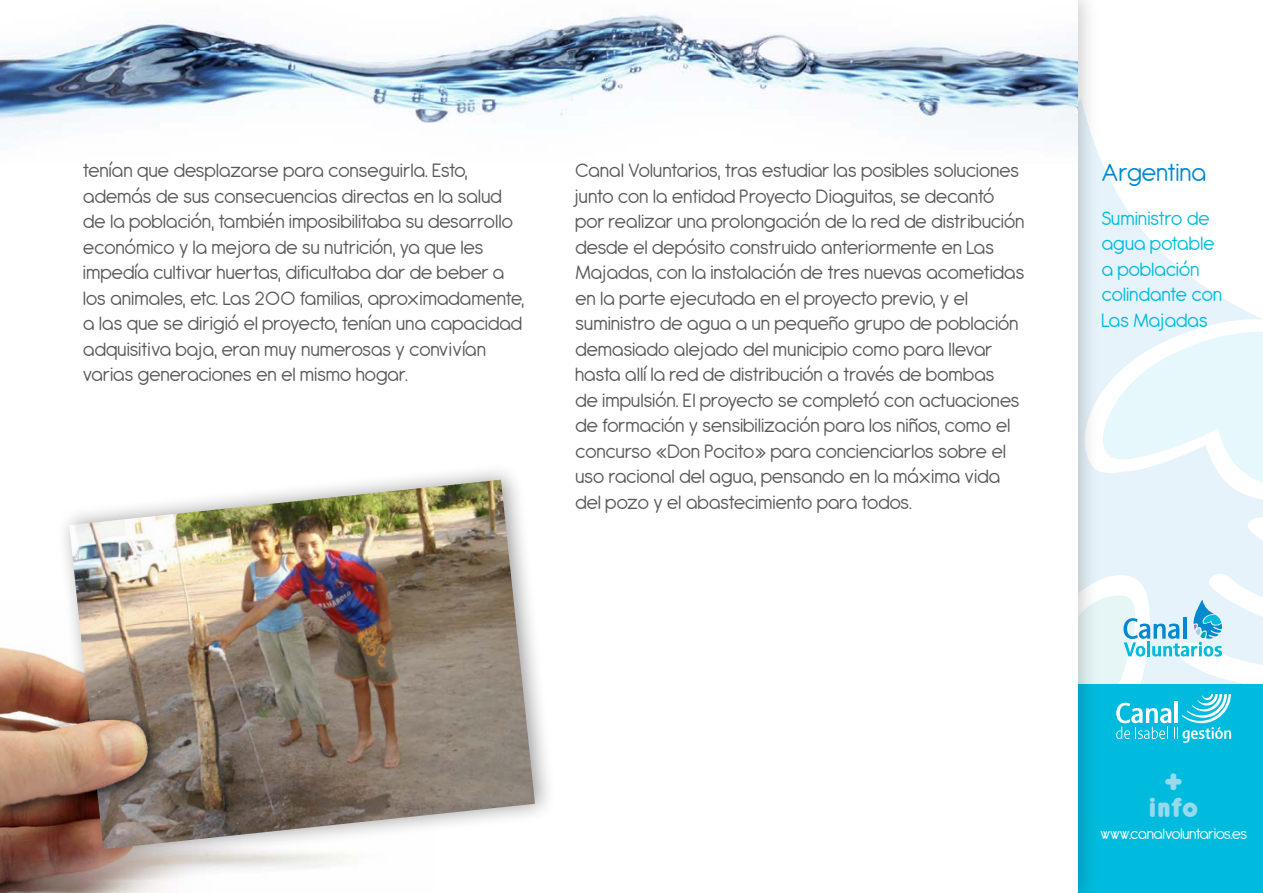
<style>
.page{position:relative;width:1263px;height:893px;background:#fff}
.page>*{position:absolute;margin:0;border:0;box-sizing:border-box;transform-origin:0 0}
.t1{font:800 36px "Antipasto";color:#98d9ec}
.t2{font:800 30px "Antipasto";color:#98d9ec}
.t3{font:27px "Antipasto";color:#0089cf}
.t4{font:21px/25.5px "Antipasto";letter-spacing:-.02em;color:#58595b}
.t5{font:21px/25.5px "Antipasto";letter-spacing:-.02em;color:#0bd}
.t6{font:16.5px "Antipasto";letter-spacing:-.04em;color:#fff}
</style>
<div class="page">
<svg style="left:1100px;top:159px;width:162px;height:172px"></svg>
<div style="left:1067px;top:685px;width:196px;height:208px;background:#0bd"></div>
<div style="left:0;top:0;width:1077px;height:893px;background:#fff"></div>
<div style="left:55px;top:462px;width:501px;height:405px;background:#000;opacity:.4"></div>
<img style="left:69px;top:480px;width:466px;height:369px">
<img style="left:0;top:601px;width:435px;height:292px">
<img style="left:0;top:12px;width:1077px;height:128px">
<svg style="left:1077px;top:331px;width:186px;height:412px"></svg>
<p class="t4" style="left:83px;top:158px;width:443px">tenían que desplazarse para conseguirla. Esto, además de sus consecuencias directas en la salud de la población, también imposibilitaba su desarrollo económico y la mejora de su nutrición, ya que les impedía cultivar huertas, dificultaba dar de beber a los animales, etc. Las 200 familias, aproximadamente, a las que se dirigió el proyecto, tenían una capacidad adquisitiva baja, eran muy numerosas y convivían varias generaciones en el mismo hogar.</p>
<p class="t4" style="left:575px;top:158px;width:451px">Canal Voluntarios, tras estudiar las posibles soluciones junto con la entidad Proyecto Diaguitas, se decantó por realizar una prolongación de la red de distribución desde el depósito construido anteriormente en Las Majadas, con la instalación de tres nuevas acometidas en la parte ejecutada en el proyecto previo, y el suministro de agua a un pequeño grupo de población demasiado alejado del municipio como para llevar hasta allí la red de distribución a través de bombas<br>de impulsión. El proyecto se completó con actuaciones de formación y sensibilización para los niños, como el concurso «Don Pocito» para concienciarlos sobre el uso racional del agua, pensando en la máxima vida del pozo y el abastecimiento para todos.</p>
<p class="t3" style="left:1101px;top:157px;width:107px">Argentina</p>
<p class="t5" style="left:1101px;top:206px;width:122px">Suministro de agua potable a población colindante con<br>Las Majadas</p>
<h1 class="t1" style="left:1164px;top:758px;width:20px">+</h1>
<h2 class="t2" style="left:1149px;top:788px;width:51px">info</h2>
<p class="t6" style="left:1100px;top:824px;width:149px">www.canalvoluntarios.es</p>
</div>
